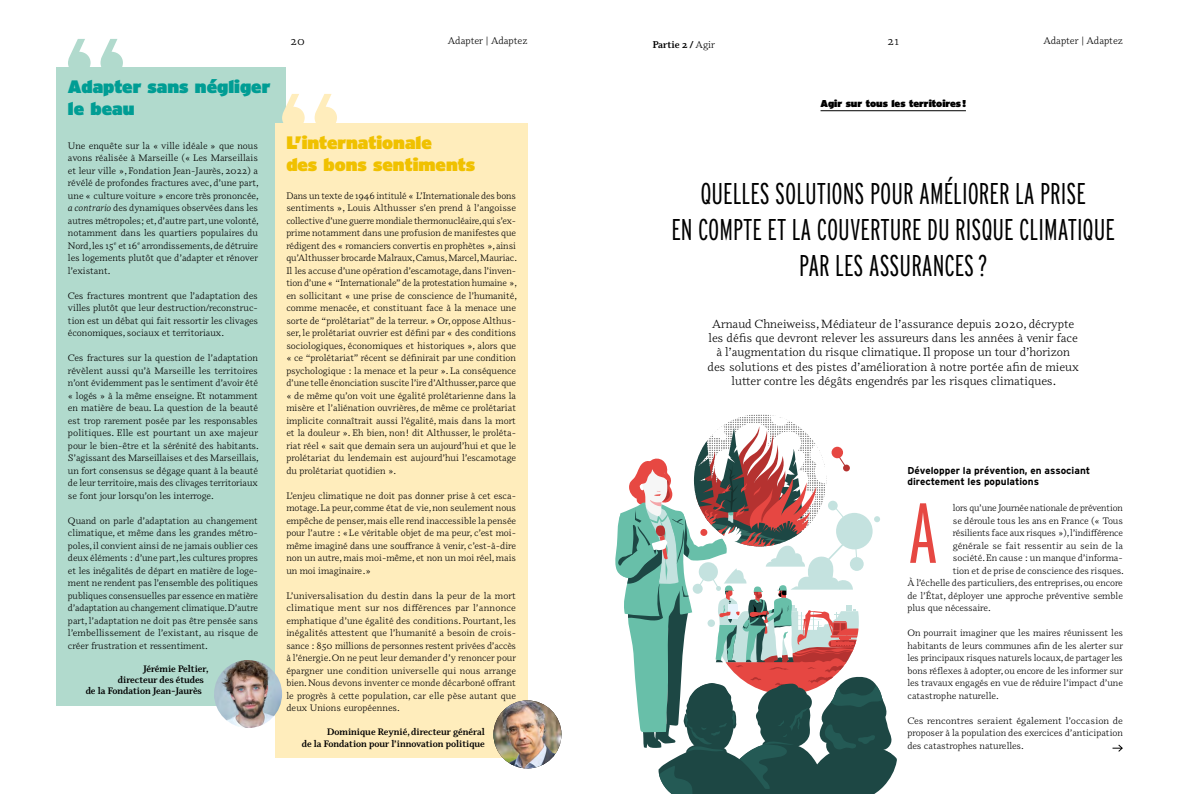
<style>
.page{position:relative;width:1191px;height:794px;background:#fff}
.page>*{position:absolute;margin:0;border:0;box-sizing:border-box;transform-origin:0 0}
.t1{font:300 85px "Interstate Compressed";color:#e64842}
.t2{font:300 30px/36px "Interstate Compressed";color:#000;text-align:center}
.t3{font:900 18px/21.6px "Interstate";color:#f0c100}
.t4{font:900 18px/21.6px "Interstate";color:#009d94}
.t5{font:12px/14.4px "Odile";color:#000;text-align:center}
.t6{font:700 10px/11px "Interstate";color:#000}
.t7{font:10px "Odile";letter-spacing:-.01em;color:#000}
.t8{font:900 10px "Interstate";color:#000}
.t9{font:700 10px "Odile";color:#000}
.t10{font:9.5px/12.5px "Odile";color:#000;text-align:justify}
.t11{font:700 9.5px/11.4px "Odile";color:#000;text-align:right}
.s1{font-style:italic}
.s2{font-weight:400}
</style>
<div class="page">
<div style="left:57px;top:68px;width:229px;height:637px;background:#b1dacd"></div>
<svg style="left:68px;top:39px;width:55px;height:29px"></svg>
<hr style="left:820px;top:110px;width:146px;height:1px;background:#000">
<svg style="left:282px;top:94px;width:55px;height:29px"></svg>
<svg style="left:1112px;top:744px;width:10px;height:8px"></svg>
<div style="left:275px;top:123px;width:252px;height:635px;background:#ffedbc"></div>
<img style="left:493px;top:700px;width:68px;height:68px;border-radius:34px">
<img style="left:214px;top:660px;width:68px;height:68px;border-radius:34px">
<svg style="left:615px;top:415px;width:282px;height:379px"></svg>
<div style="left:831px;top:447px;width:12px;height:11px;background:#e64742;border-radius:50%"></div>
<div style="left:707px;top:619px;width:8px;height:8px;background:#c4e2df;border-radius:50%"></div>
<h3 class="t4" style="left:68px;top:76px;width:204px">Adapter sans négliger le beau</h3>
<p class="t10" style="left:68px;top:139px;width:192px">Une enquête sur la « ville idéale » que nous avons réalisée à Marseille (« Les Marseillais et leur ville », Fondation Jean-Jaurès, 2022) a révélé de profondes fractures avec, d’une part, une « culture voiture » encore très prononcée, <span class="s1">a contrario</span> des dynamiques observées dans les autres métropoles ; et, d’autre part, une volonté, notamment dans les quartiers populaires du Nord, les 15<sup>e</sup> et 16<sup>e</sup> arrondissements, de détruire les logements plutôt que d’adapter et rénover l’existant.</p>
<p class="t10" style="left:68px;top:289px;width:191px">Ces fractures montrent que l’adaptation des villes plutôt que leur destruction/reconstruc&shy;tion est un débat qui fait ressortir les clivages économiques, sociaux et territoriaux.</p>
<p class="t10" style="left:68px;top:351px;width:192px">Ces fractures sur la question de l’adaptation révèlent aussi qu’à Marseille les territoires n’ont évidemment pas le sentiment d’avoir été « logés » à la même enseigne. Et notamment en matière de beau. La question de la beauté est trop rarement posée par les responsables politiques. Elle est pourtant un axe majeur pour le bien-être et la sérénité des habitants.<br>S’agissant des Marseillaises et des Marseillais, un fort consensus se dégage quant à la beauté de leur territoire, mais des clivages territoriaux se font jour lorsqu’on les interroge.</p>
<p class="t10" style="left:68px;top:514px;width:192px">Quand on parle d’adaptation au changement climatique, et même dans les grandes métro&shy;poles, il convient ainsi de ne jamais oublier ces deux éléments : d’une part, les cultures propres et les inégalités de départ en matière de loge&shy;ment ne rendent pas l’ensemble des politiques publiques consensuelles par essence en matière d’adaptation au changement climatique. D’autre part, l’adaptation ne doit pas être pensée sans l’embellissement de l’existant, au risque de créer frustration et ressentiment.</p>
<p class="t11" style="left:143px;top:662px;width:67px">Jérémie Peltier,</p>
<p class="t11" style="left:118px;top:673px;width:88px">directeur des études</p>
<p class="t11" style="left:86px;top:685px;width:118px">de la Fondation Jean-Jaurès</p>
<p class="t5" style="left:290px;top:34px;width:16px">20</p>
<p class="t7" style="left:448px;top:34px;width:81px">Adapter | Adaptez</p>
<p class="t5" style="left:887px;top:34px;width:13px">21</p>
<p class="t7" style="left:1043px;top:34px;width:81px">Adapter | Adaptez</p>
<p class="t9" style="left:653px;top:38px;width:64px">Partie 2 / <span class="s2">Agir</span></p>
<h3 class="t3" style="left:286px;top:131px;width:190px">L’internationale<br>des bons sentiments</h3>
<p class="t10" style="left:286px;top:189px;width:232px;text-align:left">Dans un texte de 1946 intitulé « L’Internationale des bons sentiments », Louis Althusser s’en prend à l’angoisse collective d’une guerre mondiale thermonucléaire, qui s’ex&shy;prime notamment dans une profusion de manifestes que rédigent des « romanciers convertis en prophètes », ainsi qu’Althusser brocarde Malraux,Camus, Marcel, Mauriac.<br>Il les accuse d’une opération d’escamotage, dans l’inven&shy;tion d’une « “Internationale” de la protestation humaine », en sollicitant « une prise de conscience de l’humanité, comme menacée, et constituant face à la menace une sorte de “prolétariat” de la terreur.» Or, oppose Althus&shy;ser, le prolétariat ouvrier est défini par « des conditions sociologiques, économiques et historiques », alors que « ce “prolétariat” récent se définirait par une condition psychologique : la menace et la peur ». La conséquence d’une telle énonciation suscite l’ire d’Althusser, parce que « de même qu’on voit une égalité prolétarienne dans la misère et l’aliénation ouvrières, de même ce prolétariat implicite connaîtrait aussi l’égalité, mais dans la mort et la douleur ». Eh bien, non ! dit Althusser, le proléta&shy;riat réel « sait que demain sera un aujourd’hui et que le prolétariat du lendemain est aujourd’hui l’escamotage du prolétariat quotidien ».</p>
<p class="t10" style="left:286px;top:489px;width:231px">L’enjeu climatique ne doit pas donner prise à cet esca&shy;motage. La peur, comme état de vie, non seulement nous empêche de penser, mais elle rend inaccessible la pensée pour l’autre : « Le véritable objet de ma peur, c’est moi&shy;même imaginé dans une souffrance à venir, c’est-à-dire non un autre, mais moi-même, et non un moi réel, mais un moi imaginaire .»</p>
<p class="t10" style="left:286px;top:589px;width:231px">L’universalisation du destin dans la peur de la mort climatique ment sur nos différences par l’annonce emphatique d’une égalité des conditions. Pourtant, les inégalités attestent que l’humanité a besoin de crois&shy;sance : 850 millions de personnes restent privées d’accès à l’énergie. On ne peut leur demander d’y renoncer pour épargner une condition universelle qui nous arrange bien. Nous devons inventer ce monde décarboné offrant le progrès à cette population, car elle pèse autant que deux Unions européennes.</p>
<p class="t11" style="left:302px;top:726px;width:185px">Dominique Reynié, directeur général<br>de la Fondation pour l’innovation politique</p>
<p class="t8" style="left:820px;top:97px;width:147px">Agir sur tous les territoires!</p>
<h2 class="t2" style="left:671px;top:175px;width:445px">QUELLES SOLUTIONS POUR AMÉLIORER LA PRISE<br>EN COMPTE ET LA COUVERTURE DU RISQUE CLIMATIQUE<br>PAR LES ASSURANCES?</h2>
<p class="t5" style="left:707px;top:316px;width:373px">Arnaud Chneiweiss, Médiateur de l’assurance depuis 2020, décrypte les défis que devront relever les assureurs dans les années à venir face à l’augmentation du risque climatique. Il propose un tour d’horizon des solutions et des pistes d’amélioration à notre portée afin de mieux lutter contre les dégâts engendrés par les risques climatiques.</p>
<p class="t6" style="left:907px;top:465px;width:184px">Développer la prévention, en associant directement les populations</p>
<p class="t10" style="left:952px;top:501px;width:171px">lors qu’une Journée nationale de prévention</p>
<p class="t10" style="left:952px;top:514px;width:172px">se déroule tous les ans en France (« Tous</p>
<p class="t10" style="left:952px;top:526px;width:172px">résilients face aux risques »), l’indifférence</p>
<p class="t10" style="left:952px;top:539px;width:172px">générale se fait ressentir au sein de la</p>
<p class="t10" style="left:952px;top:551px;width:172px">société. En cause : un manque d’informa-</p>
<p class="t10" style="left:952px;top:564px;width:173px">tion et de prise de conscience des risques.</p>
<p class="t10" style="left:907px;top:576px;width:217px">À l’échelle des particuliers, des entreprises, ou encore</p>
<p class="t10" style="left:907px;top:589px;width:217px">de l’État, déployer une approche préventive semble</p>
<p class="t10" style="left:907px;top:601px;width:85px">plus que nécessaire.</p>
<p class="t10" style="left:907px;top:626px;width:217px">On pourrait imaginer que les maires réunissent les habitants de leurs communes afin de les alerter sur les principaux risques naturels locaux, de partager les bons réflexes à adopter, ou encore de les informer sur les travaux engagés en vue de réduire l’impact d’une catastrophe naturelle.</p>
<p class="t10" style="left:907px;top:714px;width:217px">Ces rencontres seraient également l’occasion de proposer à la population des exercices d’anticipation des catastrophes naturelles.</p>
<h1 class="t1" style="left:907px;top:485px;width:32px">A</h1>
</div>
